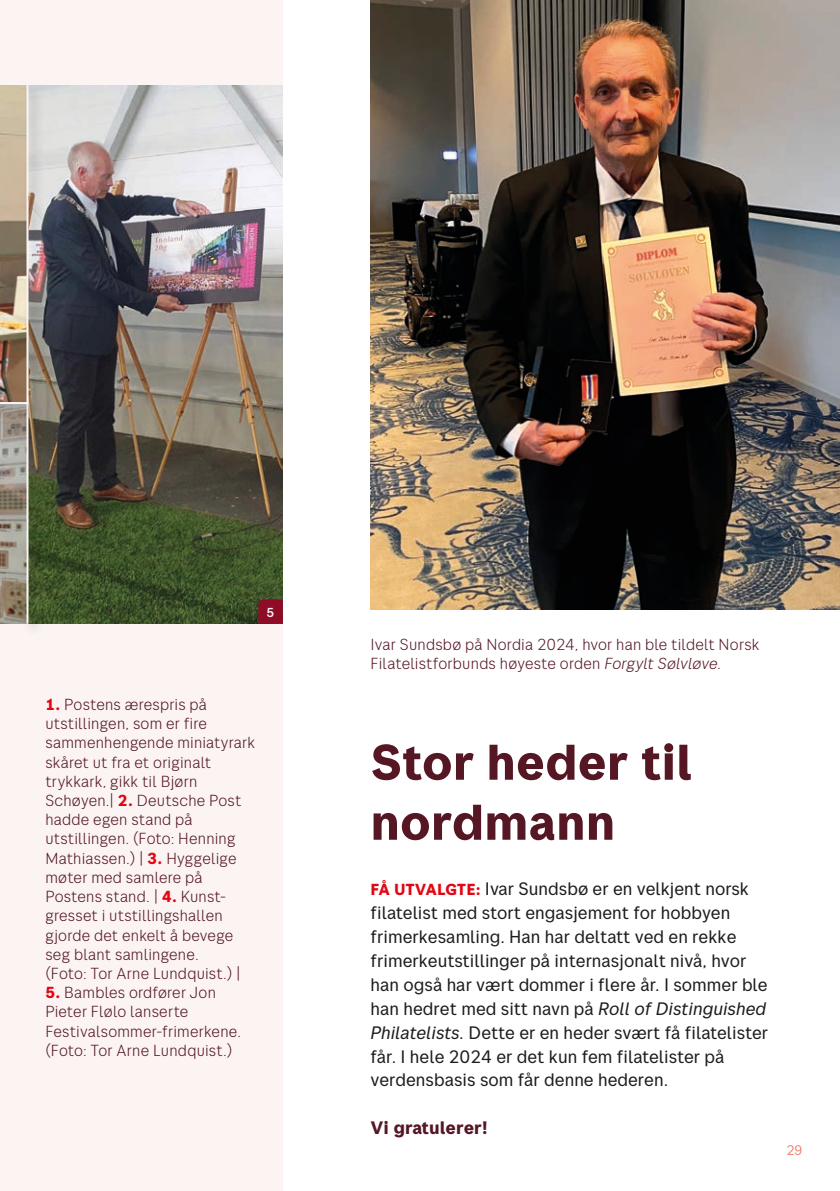
<style>
.page{position:relative;width:840px;height:1191px;background:#fff}
.page>*{position:absolute;margin:0;border:0;box-sizing:border-box;transform-origin:0 0}
.Overskrift__2{font:700 50px/60px "Posten Sans";color:#551724}
.Brødtekst_Posten_TAG{font:18px/24px "Posten Sans";color:#1d1d1b}
.Brødtekst_Posten_TAG-2{font:700 18px "Posten Sans";color:#551724}
.Bildetekst_nummerert{font:300 16px/19.2px "Posten Sans";letter-spacing:.01em;color:#551724}
.Bildetekst_venstre{font:300 16px/19.2px "Posten Sans";letter-spacing:.01em;color:#551724}
.t1{font:14px "Posten Sans";color:#f18875}
.Nummerering_bilde{font:500 13px "Posten Sans";color:#fbf4f3}
.s1{font-weight:700;color:#e30614}
.s2{font-style:italic}
.s3{font-weight:700;font-size:16px;color:#e30614}
</style>
<div class="page">
<div style="left:0;top:0;width:283px;height:1191px;background:#fbf4f3"></div>
<img style="left:370px;top:0;width:469px;height:609px">
<img style="left:0;top:85px;width:23px;height:314px">
<img style="left:0;top:420px;width:23px;height:204px">
<img style="left:44px;top:85px;width:239px;height:539px">
<svg style="left:258px;top:599px;width:25px;height:25px"></svg>
<div style="left:23px;top:83px;width:21px;height:555px;background:#1d1d1b;opacity:.4"></div>
<hr style="left:26px;top:85px;width:2px;height:539px;background:#fbf4f3">
<div style="left:0;top:399px;width:43px;height:21px;background:#1d1d1b;opacity:.4"></div>
<hr style="left:0;top:402px;width:28px;height:2px;background:#fbf4f3">
<p class="Nummerering_bilde" style="left:266px;top:604px;width:9px">5</p>
<p class="Bildetekst_nummerert" style="left:45px;top:694px;width:211px"><span class="s1">1.</span> Postens ærespris på utstillingen, som er fire sammenhengende miniatyrark skåret ut fra et originalt trykkark, gikk til Bjørn<br>Schøyen.| <span class="s1">2.</span> Deutsche Post hadde egen stand på utstillingen. (Foto: Henning<br>Mathiassen.) | <span class="s1">3.</span> Hyggelige møter med samlere på<br>Postens stand. | <span class="s1">4.</span> Kunst&shy;gresset i utstillingshallen gjorde det enkelt å bevege seg blant samlingene.<br>(Foto: Tor Arne Lundquist.) |</p>
<p class="Bildetekst_nummerert" style="left:45px;top:982px;width:197px"><span class="s1">5.</span> Bambles ordfører Jon<br>Pieter Flølo lanserte<br>Festivalsommer-frimerkene. (Foto: Tor Arne Lundquist.)</p>
<p class="Bildetekst_venstre" style="left:370px;top:634px;width:390px">Ivar Sundsbø på Nordia 2024, hvor han ble tildelt Norsk<br>Filatelistforbunds høyeste orden <span class="s2">Forgylt Sølvløve.</span></p>
<p class="Overskrift__2" style="left:370px;top:731px;width:323px">Stor heder til nordmann</p>
<p class="Brødtekst_Posten_TAG" style="left:370px;top:876px;width:399px"><span class="s3">FÅ UTVALGTE:</span> Ivar Sundsbø er en velkjent norsk filatelist med stort engasjement for hobbyen frimerkesamling. Han har deltatt ved en rekke frimerkeutstillinger på internasjonalt nivå, hvor han også har vært dommer i flere år. I sommer ble han hedret med sitt navn på <span class="s2">Roll of Distinguished Philatelists.</span> Dette er en heder svært få filatelister får. I hele 2024 er det kun fem filatelister på verdensbasis som får denne hederen.</p>
<p class="Brødtekst_Posten_TAG-2" style="left:370px;top:1117px;width:118px">Vi gratulerer!</p>
<p class="t1" style="left:786px;top:1142px;width:18px">29</p>
</div>
